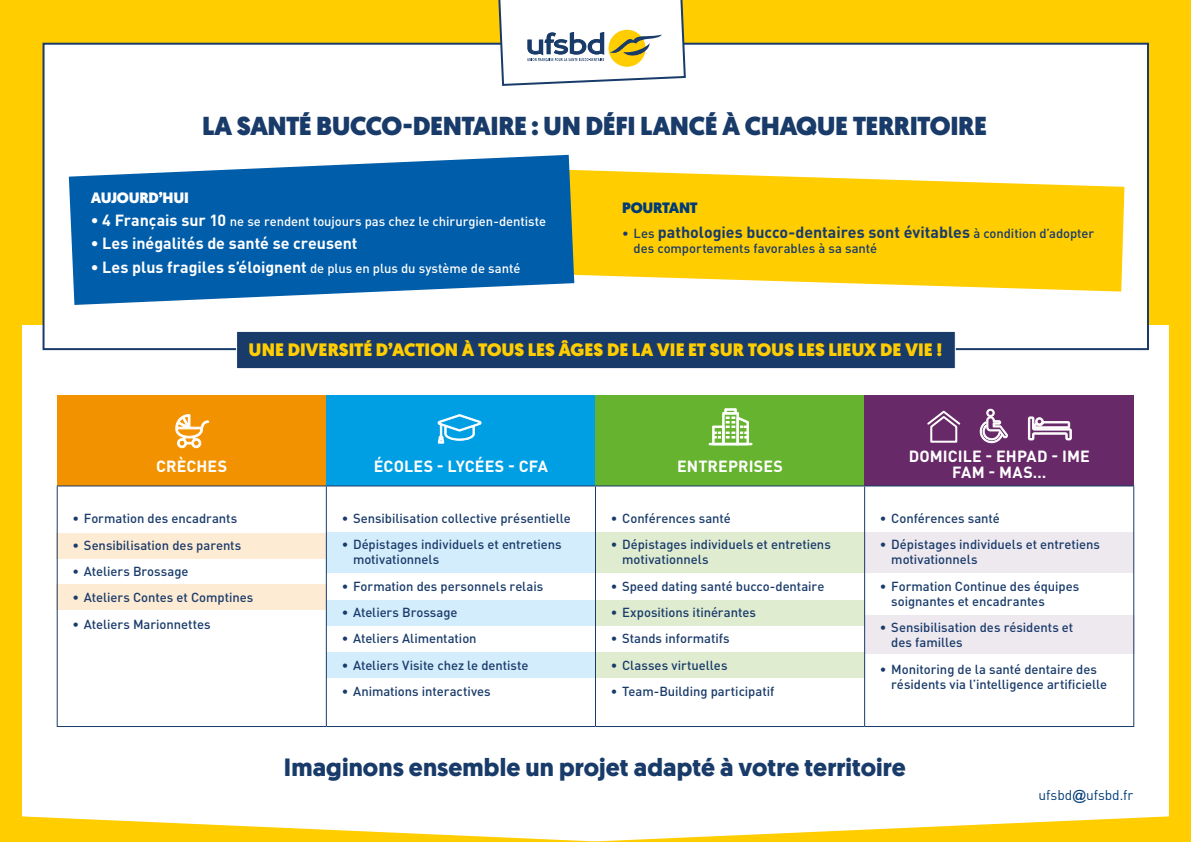
<style>
.page{position:relative;width:1191px;height:842px;background:#fff}
.page>*{position:absolute;margin:0;border:0;box-sizing:border-box;transform-origin:0 0}
.t1{font:900 26px "Geomanist";letter-spacing:-.02em;color:#193b6a}
.t2{font:700 25px "Geomanist";letter-spacing:.005em;color:#193b6a}
.t3{font:900 18px "Geomanist";letter-spacing:-.005em;color:#ffcd00}
.t4{font:700 16px/16px "DIN Pro";letter-spacing:.005em;color:#fff;text-align:center}
.t5{font:700 16px "DIN Pro";color:#193b6a}
.t6{font:900 15px "Geomanist";letter-spacing:-.015em;color:#fff}
.t7{font:900 15px "Geomanist";letter-spacing:-.025em;color:#003b75}
.t8{font:14px "DIN Pro";color:#003b75}
.t9{font:500 13px/15px "DIN Pro";letter-spacing:-.005em;color:#193b6a}
.t10{font:500 13px "DIN Pro";letter-spacing:-.005em;color:#fff}
.s1{font-weight:700;font-size:16px}
.s2{font-weight:500;font-size:13px}
.s3{font-family:"Arial";font-weight:500}
</style>
<div class="page">
<div style="left:0;top:0;width:1191px;height:325px;background:#ffcd00"></div>
<div style="left:57px;top:533px;width:269px;height:25px;background:#feebd3"></div>
<div style="left:57px;top:584px;width:269px;height:26px;background:#feebd3"></div>
<div style="left:326px;top:600px;width:268px;height:25px;background:#d4edfc"></div>
<div style="left:326px;top:653px;width:270px;height:25px;background:#d4edfc"></div>
<div style="left:596px;top:600px;width:269px;height:25px;background:#e0ecd0"></div>
<div style="left:595px;top:653px;width:270px;height:25px;background:#e0ecd0"></div>
<div style="left:596px;top:532px;width:270px;height:40px;background:#e0ecd0"></div>
<div style="left:326px;top:532px;width:270px;height:40px;background:#d4edfc"></div>
<div style="left:865px;top:616px;width:269px;height:38px;background:#eee8ef"></div>
<div style="left:863px;top:532px;width:270px;height:40px;background:#eee8ef"></div>
<div style="left:43px;top:43px;width:1106px;height:307px;background:#fff;border:2px solid #193b6a"></div>
<svg style="left:574px;top:170px;width:550px;height:122px;background:#fed424"></svg>
<svg style="left:69px;top:155px;width:505px;height:150px;background:#2675b5"></svg>
<div style="left:236px;top:331px;width:719px;height:38px;background:#193b6a;border:1px solid #fff"></div>
<div style="left:57px;top:395px;width:269px;height:91px;background:#f39200"></div>
<div style="left:326px;top:395px;width:269px;height:91px;background:#009fe3"></div>
<div style="left:595px;top:395px;width:269px;height:91px;background:#65b32e"></div>
<div style="left:864px;top:395px;width:269px;height:91px;background:#682968"></div>
<hr style="left:57px;top:485px;width:269px;height:1px;background:#193b6a">
<hr style="left:57px;top:486px;width:1px;height:240px;background:#193b6a">
<hr style="left:57px;top:726px;width:269px;height:1px;background:#193b6a">
<hr style="left:326px;top:485px;width:269px;height:1px;background:#193b6a">
<hr style="left:326px;top:486px;width:1px;height:240px;background:#193b6a">
<hr style="left:326px;top:726px;width:269px;height:1px;background:#193b6a">
<hr style="left:595px;top:485px;width:269px;height:1px;background:#193b6a">
<hr style="left:595px;top:486px;width:1px;height:240px;background:#193b6a">
<hr style="left:595px;top:726px;width:269px;height:1px;background:#193b6a">
<hr style="left:864px;top:485px;width:270px;height:1px;background:#193b6a">
<hr style="left:864px;top:486px;width:1px;height:240px;background:#193b6a">
<hr style="left:1133px;top:486px;width:1px;height:240px;background:#193b6a">
<hr style="left:864px;top:726px;width:270px;height:1px;background:#193b6a">
<div style="left:1169px;top:0;width:22px;height:842px;background:#ffcd00"></div>
<div style="left:0;top:0;width:22px;height:842px;background:#ffcd00"></div>
<svg style="left:22px;top:816px;width:1147px;height:26px"></svg>
<svg style="left:175px;top:414px;width:34px;height:34px"></svg>
<svg style="left:979px;top:409px;width:29px;height:34px"></svg>
<svg style="left:1028px;top:416px;width:43px;height:24px"></svg>
<svg style="left:712px;top:408px;width:37px;height:35px"></svg>
<div style="left:709px;top:443px;width:43px;height:2px;border:1px solid #fff"></div>
<svg style="left:437px;top:414px;width:44px;height:30px"></svg>
<svg style="left:496px;top:0;width:191px;height:86px"></svg>
<svg style="left:927px;top:410px;width:34px;height:33px"></svg>
<h1 class="t1" style="left:202px;top:108px;width:786px">LA SANTÉ BUCCO-DENTAIRE : UN DÉFI LANCÉ À CHAQUE TERRITOIRE</h1>
<p class="t6" style="left:91px;top:188px;width:99px">AUJOURD’HUI</p>
<p class="t10" style="left:91px;top:210px;width:456px"><span class="s1">• 4 Français sur 10</span> ne se rendent toujours pas chez le chirurgien-dentiste</p>
<p class="t4" style="left:91px;top:234px;width:268px">• Les inégalités de santé se creusent</p>
<p class="t10" style="left:91px;top:258px;width:431px"><span class="s1">• Les plus fragiles s’éloignent</span> de plus en plus du système de santé</p>
<p class="t7" style="left:622px;top:197px;width:77px">POURTANT</p>
<p class="t5" style="left:622px;top:218px;width:473px"><span class="s2">• Les</span> pathologies bucco-dentaires sont évitables <span class="s2">à condition d’adopter</span></p>
<p class="t9" style="left:633px;top:239px;width:245px">des comportements favorables à sa santé</p>
<h3 class="t3" style="left:249px;top:338px;width:695px">UNE DIVERSITÉ D’ACTION À TOUS LES ÂGES DE LA VIE ET SUR TOUS LES LIEUX DE VIE !</h3>
<p class="t4" style="left:156px;top:456px;width:72px">CRÈCHES</p>
<p class="t4" style="left:374px;top:456px;width:176px">ÉCOLES - LYCÉES - CFA</p>
<p class="t4" style="left:677px;top:456px;width:108px">ENTREPRISES</p>
<p class="t4" style="left:908px;top:446px;width:182px">DOMICILE - EHPAD - IME<br>FAM - MAS…</p>
<p class="t9" style="left:73px;top:510px;width:166px">• Formation des encadrants</p>
<p class="t9" style="left:73px;top:536px;width:170px">• Sensibilisation des parents</p>
<p class="t9" style="left:73px;top:562px;width:117px">• Ateliers Brossage</p>
<p class="t9" style="left:73px;top:589px;width:182px">• Ateliers Contes et Comptines</p>
<p class="t9" style="left:73px;top:615px;width:140px">• Ateliers Marionnettes</p>
<p class="t9" style="left:342px;top:509px;width:231px">• Sensibilisation collective présentielle</p>
<p class="t9" style="left:353px;top:536px;width:210px;text-indent:-11px">• Dépistages individuels et entretiens motivationnels</p>
<p class="t9" style="left:342px;top:577px;width:203px">• Formation des personnels relais</p>
<p class="t9" style="left:342px;top:603px;width:117px">• Ateliers Brossage</p>
<p class="t9" style="left:342px;top:630px;width:136px">• Ateliers Alimentation</p>
<p class="t9" style="left:342px;top:656px;width:188px">• Ateliers Visite chez le dentiste</p>
<p class="t9" style="left:342px;top:682px;width:151px">• Animations interactives</p>
<p class="t9" style="left:611px;top:509px;width:121px">• Conférences santé</p>
<p class="t9" style="left:622px;top:536px;width:210px;text-indent:-11px">• Dépistages individuels et entretiens motivationnels</p>
<p class="t9" style="left:611px;top:577px;width:215px">• Speed dating santé bucco-dentaire</p>
<p class="t9" style="left:611px;top:603px;width:147px">• Expositions itinérantes</p>
<p class="t9" style="left:611px;top:630px;width:120px">• Stands informatifs</p>
<p class="t9" style="left:611px;top:656px;width:118px">• Classes virtuelles</p>
<p class="t9" style="left:611px;top:682px;width:165px">• Team-Building participatif</p>
<p class="t9" style="left:880px;top:509px;width:121px">• Conférences santé</p>
<p class="t9" style="left:891px;top:536px;width:210px;text-indent:-11px">• Dépistages individuels et entretiens motivationnels</p>
<p class="t9" style="left:891px;top:577px;width:190px;text-indent:-11px">• Formation Continue des équipes soignantes et encadrantes</p>
<p class="t9" style="left:891px;top:618px;width:183px;text-indent:-11px">• Sensibilisation des résidents et des familles</p>
<p class="t9" style="left:891px;top:660px;width:217px;text-indent:-11px">• Monitoring de la santé dentaire des résidents via l’intelligence artificielle</p>
<h2 class="t2" style="left:284px;top:750px;width:623px">Imaginons ensemble un projet adapté à votre territoire</h2>
<p class="t8" style="left:1038px;top:784px;width:96px">ufsbd<span class="s3">@</span>ufsbd.fr</p>
</div>
